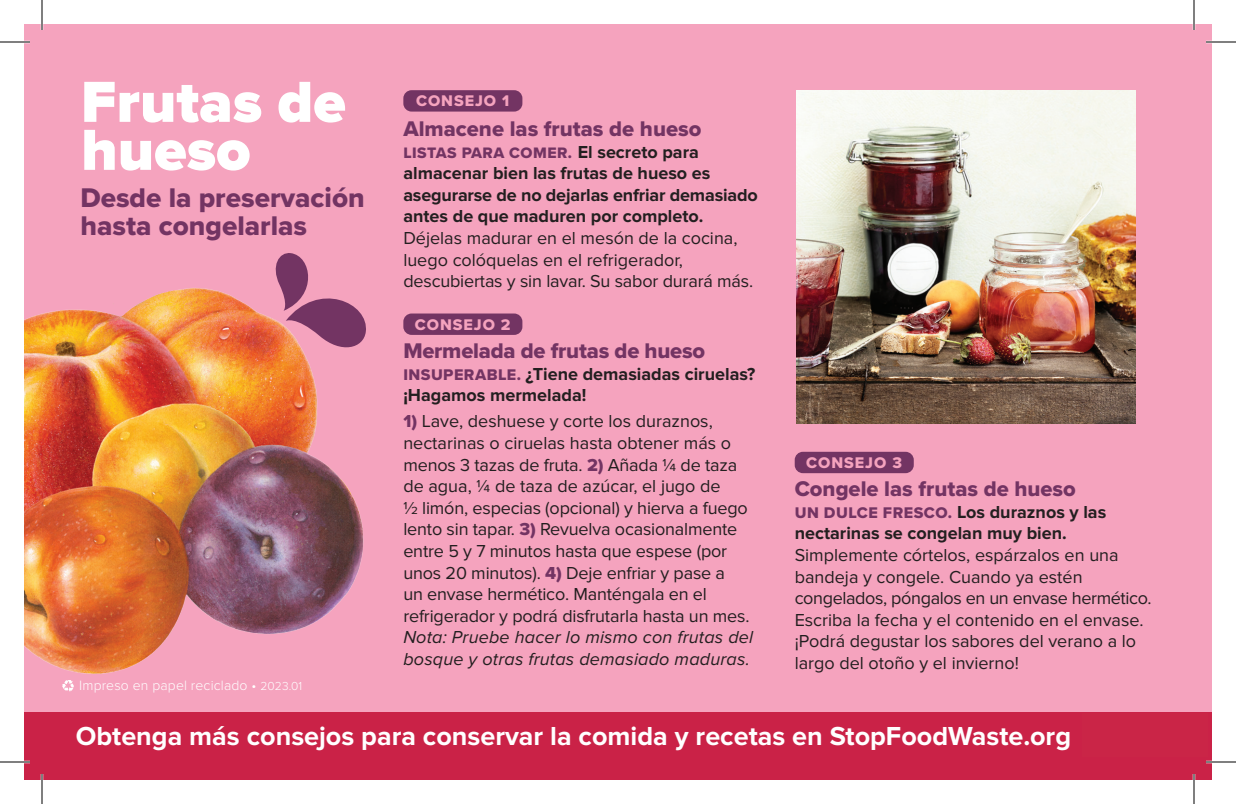
<style>
.page{position:relative;width:1236px;height:804px;background:#fff}
.page>*{position:absolute;margin:0;border:0;box-sizing:border-box;transform-origin:0 0}
.t1{font:900 60px/48px "Proxima Nova";color:#fff}
.t2{font:28px/28px "Proxima Nova Extrabld";color:#733463}
.t3{font:700 27px "Proxima Nova";color:#fff}
.t4{font:22px "Proxima Nova Extrabld";color:#733463}
.t5{font:18px/21.6px "Proxima Nova";letter-spacing:-.005em;color:#231f20}
.t6{font:700 18px/21.6px "Proxima Nova";color:#231f20}
.t7{font:italic 18px/21.6px "Proxima Nova";letter-spacing:.01em;color:#231f20}
.t8{font:16px "Proxima Nova Extrabld";letter-spacing:.06em;color:#f5a3be}
.t9{font:15.6px "Proxima Nova Extrabld";letter-spacing:.03em;color:#733463}
.t10{font:300 14px "Proxima Nova";letter-spacing:.01em;color:#fff}
.s1{font-size:12px}
.s2{font-family:"Proxima Nova";font-weight:700;font-size:18px;color:#231f20}
.s3{font-family:"Proxima Nova Extrabld";font-weight:400;font-size:16px;color:#733463}
.s4{font-family:"Proxima Nova Extrabld";color:#733463}
</style>
<div class="page">
<div style="left:24px;top:24px;width:1188px;height:738px;background:#f5a3be"></div>
<img style="left:24px;top:288px;width:390px;height:386px">
<img style="left:796px;top:90px;width:340px;height:334px">
<div style="left:403px;top:314px;width:119px;height:21px;background:#733463;border-radius:8px"></div>
<div style="left:795px;top:452px;width:119px;height:21px;background:#733463;border-radius:8px"></div>
<div style="left:403px;top:90px;width:119px;height:22px;background:#733463;border-radius:8px"></div>
<svg style="left:62px;top:680px;width:12px;height:12px"></svg>
<svg style="left:271px;top:253px;width:99px;height:101px"></svg>
<div style="left:24px;top:712px;width:1188px;height:68px;background:#ca2247"></div>
<hr style="left:0;top:41px;width:30px;height:2px;background:#fff">
<hr style="left:1206px;top:41px;width:30px;height:2px;background:#fff">
<hr style="left:0;top:761px;width:30px;height:2px;background:#fff">
<hr style="left:1206px;top:761px;width:30px;height:2px;background:#fff">
<hr style="left:41px;top:0;width:2px;height:30px;background:#fff">
<hr style="left:41px;top:774px;width:2px;height:30px;background:#fff">
<hr style="left:1193px;top:0;width:2px;height:30px;background:#fff">
<hr style="left:1193px;top:774px;width:2px;height:30px;background:#fff">
<hr style="left:0;top:42px;width:30px;height:1px;background:#000">
<hr style="left:1206px;top:42px;width:30px;height:1px;background:#000">
<hr style="left:0;top:762px;width:30px;height:1px;background:#000">
<hr style="left:1206px;top:762px;width:30px;height:1px;background:#000">
<hr style="left:42px;top:0;width:1px;height:30px;background:#000">
<hr style="left:42px;top:774px;width:1px;height:30px;background:#000">
<hr style="left:1194px;top:0;width:1px;height:30px;background:#000">
<hr style="left:1194px;top:774px;width:1px;height:30px;background:#000">
<h1 class="t1" style="left:81px;top:80px;width:266px">Frutas de hueso</h1>
<h2 class="t2" style="left:80px;top:183px;width:286px">Desde la preservación hasta congelarlas</h2>
<p class="t10" style="left:79px;top:679px;width:224px">Impreso en papel reciclado • <span class="s1">2023.01</span></p>
<p class="t8" style="left:416px;top:89px;width:95px">CONSEJO 1</p>
<p class="t4" style="left:403px;top:112px;width:300px">Almacene las frutas de hueso</p>
<p class="t9" style="left:403px;top:141px;width:297px">LISTAS PARA COMER. <span class="s2">El secreto para</span></p>
<p class="t6" style="left:403px;top:163px;width:356px">almacenar bien las frutas de hueso es asegurarse de no dejarlas enfriar demasiado antes de que maduren por completo.</p>
<p class="t5" style="left:403px;top:227px;width:351px">Déjelas madurar en el mesón de la cocina, luego colóquelas en el refrigerador, descubiertas y sin lavar. Su sabor durará más.</p>
<p class="t8" style="left:415px;top:312px;width:97px">CONSEJO 2</p>
<p class="t4" style="left:403px;top:334px;width:303px">Mermelada de frutas de hueso</p>
<p class="t6" style="left:403px;top:363px;width:354px"><span class="s3">INSUPERABLE.</span> ¿Tiene demasiadas ciruelas? ¡Hagamos mermelada!</p>
<p class="t5" style="left:403px;top:411px;width:348px"><span class="s4">1)</span> Lave, deshuese y corte los duraznos, nectarinas o ciruelas hasta obtener más o menos 3 tazas de fruta. <span class="s4">2)</span> Añada ¼ de taza de agua, ¼ de taza de azúcar, el jugo de<br>½ limón, especias (opcional) y hierva a fuego lento sin tapar. <span class="s4">3)</span> Revuelva ocasionalmente entre 5 y 7 minutos hasta que espese (por unos 20 minutos). <span class="s4">4)</span> Deje enfriar y pase a<br>un envase hermético. Manténgala en el refrigerador y podrá disfrutarla hasta un mes.</p>
<p class="t7" style="left:403px;top:627px;width:351px">Nota: Pruebe hacer lo mismo con frutas del bosque y otras frutas demasiado maduras.</p>
<p class="t8" style="left:806px;top:451px;width:97px">CONSEJO 3</p>
<p class="t4" style="left:795px;top:472px;width:283px">Congele las frutas de hueso</p>
<p class="t6" style="left:795px;top:501px;width:313px"><span class="s3">UN DULCE FRESCO.</span> Los duraznos y las nectarinas se congelan muy bien.</p>
<p class="t5" style="left:795px;top:545px;width:359px">Simplemente córtelos, espárzalos en una bandeja y congele. Cuando ya estén congelados, póngalos en un envase hermético.<br>Escriba la fecha y el contenido en el envase. ¡Podrá degustar los sabores del verano a lo largo del otoño y el invierno!</p>
<h3 class="t3" style="left:76px;top:721px;width:997px">Obtenga más consejos para conservar la comida y recetas en StopFoodWaste.org</h3>
</div>
